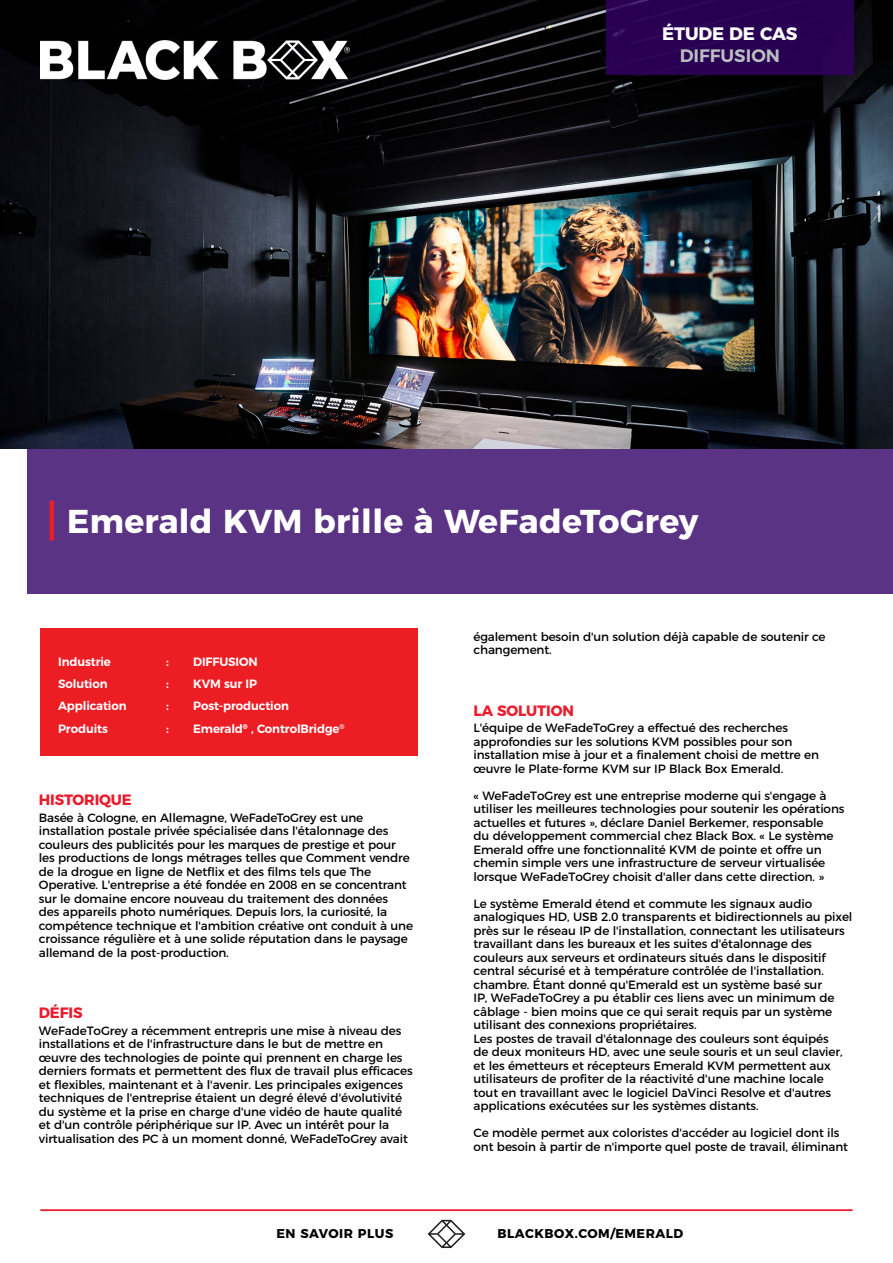
<style>
.page{position:relative;width:893px;height:1263px;background:#fff}
.page>*{position:absolute;margin:0;border:0;box-sizing:border-box;transform-origin:0 0}
.t1{font:700 33px "Montserrat";letter-spacing:.01em;color:#fff}
.t2{font:700 18px "Montserrat";letter-spacing:-.01em;color:#fff}
.t3{font:600 18px "Montserrat";color:#babfc1}
.t4{font:700 15px "Montserrat";letter-spacing:-.01em;color:#e91d2d}
.t5{font:700 12.75px "Montserrat";letter-spacing:.04em;color:#000}
.t6{font:12px/13.5px "Montserrat";letter-spacing:-.01em;color:#000}
.t7{font:600 12px "Montserrat";letter-spacing:-.01em;color:#fff}
</style>
<div class="page">
<hr style="left:40px;top:1209px;width:813px;height:2px;background:#e91d2d">
<svg style="left:428px;top:1220px;width:37px;height:28px"></svg>
<div style="left:40px;top:628px;width:378px;height:128px;background:#ed1d24"></div>
<div style="left:28px;top:449px;width:865px;height:145px;background:#5b3384"></div>
<hr style="left:50px;top:501px;width:4px;height:39px;background:#e91d2d">
<img style="left:0;top:0;width:893px;height:448px">
<div style="left:606px;top:0;width:248px;height:75px;background:#290051"></div>
<img style="left:40px;top:41px;width:309px;height:38px">
<h2 class="t2" style="left:662px;top:19px;width:137px">ÉTUDE DE CAS</h2>
<h2 class="t3" style="left:680px;top:41px;width:102px">DIFFUSION</h2>
<h1 class="t1" style="left:67px;top:494px;width:633px">Emerald KVM brille à WeFadeToGrey</h1>
<p class="t7" style="left:58px;top:652px;width:54px">Industrie</p>
<p class="t7" style="left:166px;top:652px;width:4px">:</p>
<p class="t7" style="left:193px;top:652px;width:66px">DIFFUSION</p>
<p class="t7" style="left:58px;top:674px;width:51px">Solution</p>
<p class="t7" style="left:166px;top:674px;width:4px">:</p>
<p class="t7" style="left:193px;top:674px;width:66px">KVM sur IP</p>
<p class="t7" style="left:58px;top:696px;width:70px">Application</p>
<p class="t7" style="left:166px;top:696px;width:4px">:</p>
<p class="t7" style="left:193px;top:696px;width:97px">Post-production</p>
<p class="t7" style="left:58px;top:719px;width:51px">Produits</p>
<p class="t7" style="left:166px;top:719px;width:4px">:</p>
<p class="t7" style="left:193px;top:719px;width:153px">Emerald<sup>®</sup> , ControlBridge<sup>®</sup></p>
<p class="t4" style="left:39px;top:787px;width:95px">HISTORIQUE</p>
<p class="t6" style="left:39px;top:809px;width:376px">Basée à Cologne, en Allemagne, WeFadeToGrey est une installation postale privée spécialisée dans l'étalonnage des couleurs des publicités pour les marques de prestige et pour les productions de longs métrages telles que Comment vendre de la drogue en ligne de Netflix et des films tels que The Operative. L'entreprise a été fondée en 2008 en se concentrant sur le domaine encore nouveau du traitement des données<br>des appareils photo numériques. Depuis lors, la curiosité, la compétence technique et l'ambition créative ont conduit à une croissance régulière et à une solide réputation dans le paysage allemand de la post-production.</p>
<p class="t4" style="left:39px;top:1000px;width:45px">DÉFIS</p>
<p class="t6" style="left:39px;top:1022px;width:375px">WeFadeToGrey a récemment entrepris une mise à niveau des installations et de l'infrastructure dans le but de mettre en œuvre des technologies de pointe qui prennent en charge les derniers formats et permettent des flux de travail plus efficaces et flexibles, maintenant et à l'avenir. Les principales exigences techniques de l'entreprise étaient un degré élevé d'évolutivité du système et la prise en charge d'une vidéo de haute qualité et d'un contrôle périphérique sur IP. Avec un intérêt pour la virtualisation des PC à un moment donné, WeFadeToGrey avait</p>
<p class="t6" style="left:473px;top:629px;width:354px">également besoin d'un solution déjà capable de soutenir ce changement.</p>
<p class="t4" style="left:473px;top:698px;width:102px">LA SOLUTION</p>
<p class="t6" style="left:473px;top:720px;width:347px">L'équipe de WeFadeToGrey a effectué des recherches approfondies sur les solutions KVM possibles pour son installation mise à jour et a finalement choisi de mettre en œuvre le Plate-forme KVM sur IP Black Box Emerald.</p>
<p class="t6" style="left:473px;top:788px;width:372px">« WeFadeToGrey est une entreprise moderne qui s'engage à utiliser les meilleures technologies pour soutenir les opérations actuelles et futures », déclare Daniel Berkemer, responsable<br>du développement commercial chez Black Box. « Le système Emerald offre une fonctionnalité KVM de pointe et offre un chemin simple vers une infrastructure de serveur virtualisée lorsque WeFadeToGrey choisit d'aller dans cette direction. »</p>
<p class="t6" style="left:473px;top:896px;width:380px">Le système Emerald étend et commute les signaux audio analogiques HD, USB 2.0 transparents et bidirectionnels au pixel près sur le réseau IP de l'installation, connectant les utilisateurs travaillant dans les bureaux et les suites d'étalonnage des couleurs aux serveurs et ordinateurs situés dans le dispositif central sécurisé et à température contrôlée de l'installation. chambre. Étant donné qu'Emerald est un système basé sur<br>IP, WeFadeToGrey a pu établir ces liens avec un minimum de câblage - bien moins que ce qui serait requis par un système utilisant des connexions propriétaires.<br>Les postes de travail d'étalonnage des couleurs sont équipés<br>de deux moniteurs HD, avec une seule souris et un seul clavier, et les émetteurs et récepteurs Emerald KVM permettent aux utilisateurs de profiter de la réactivité d'une machine locale<br>tout en travaillant avec le logiciel DaVinci Resolve et d'autres applications exécutées sur les systèmes distants.</p>
<p class="t6" style="left:473px;top:1125px;width:376px">Ce modèle permet aux coloristes d'accéder au logiciel dont ils ont besoin à partir de n'importe quel poste de travail, éliminant</p>
<p class="t5" style="left:276px;top:1223px;width:118px">EN SAVOIR PLUS</p>
<p class="t5" style="left:497px;top:1223px;width:187px">BLACKBOX.COM/EMERALD</p>
</div>
